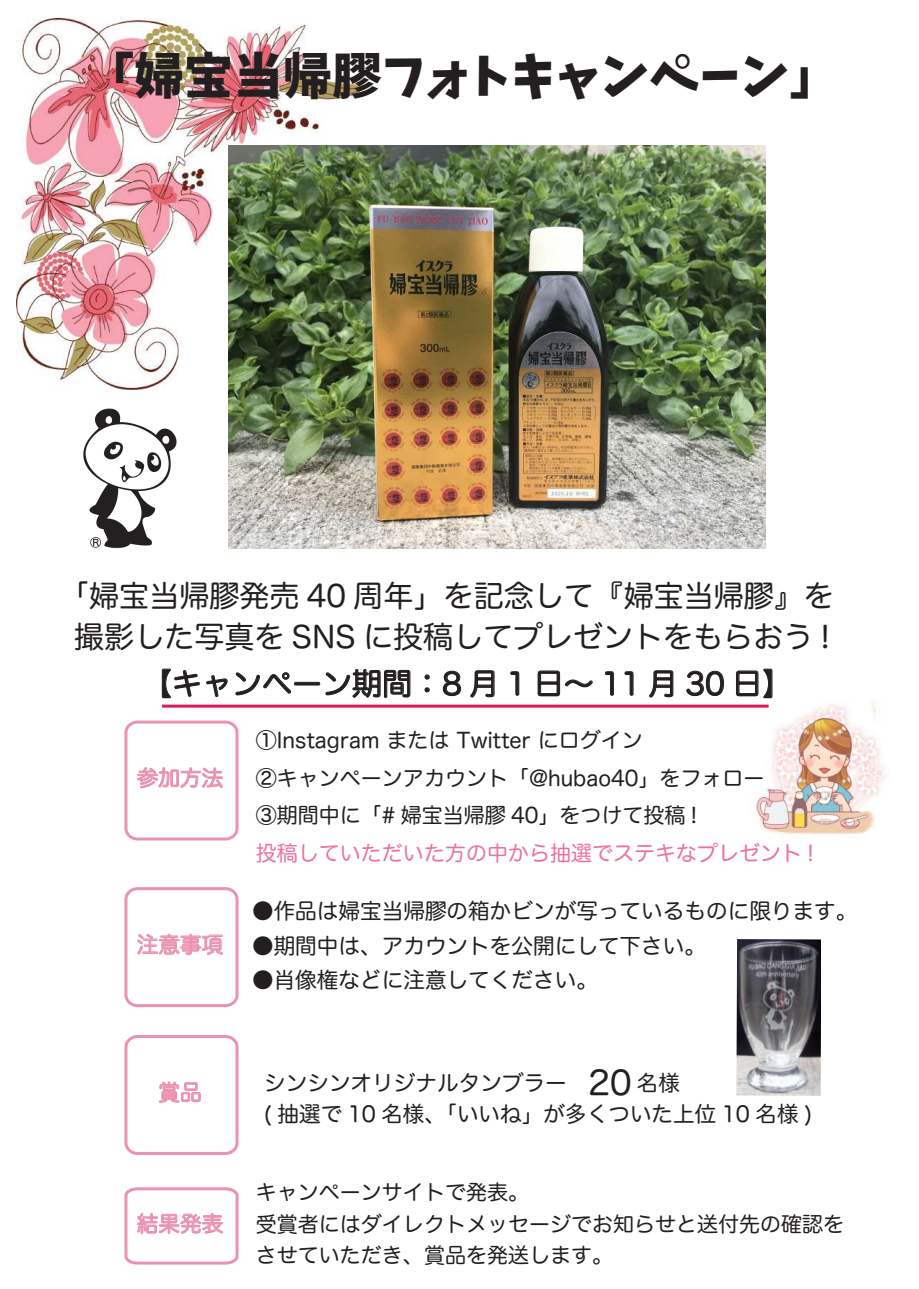
<style>
.page{position:relative;width:919px;height:1289px;background:#fff}
.page>*{position:absolute;margin:0;border:0;box-sizing:border-box;transform-origin:0 0}
.t1{font:49.5px "Keifont";color:#231f20}
.t2{font:30px/40.5px "Hira Maru Pro W4";color:#231f20;text-align:center}
.t3{font:21.6px/31.8px "Hira Maru Pro W4";color:#231f20}
.t4{font:21.6px "Hira Maru Pro W4";color:#eb92b0}
.t5{font:21px/37.5px "Hira Maru Pro W4";color:#231f20}
.t6{font:21px "Hira Maru Pro W4";color:#ea72a0}
.s1{font-size:33px}
</style>
<div class="page">
<img style="left:17px;top:18px;width:351px;height:371px">
<img style="left:748px;top:700px;width:138px;height:135px">
<div style="left:124px;top:720px;width:114px;height:120px;border:3px solid #eb92b0;border-radius:11px"></div>
<svg style="left:137px;top:767px;width:86px;height:22px"></svg>
<div style="left:124px;top:887px;width:114px;height:120px;border:3px solid #eb92b0;border-radius:11px"></div>
<svg style="left:137px;top:933px;width:86px;height:22px"></svg>
<div style="left:124px;top:1034px;width:114px;height:120px;border:3px solid #eb92b0;border-radius:11px"></div>
<svg style="left:159px;top:1081px;width:42px;height:22px"></svg>
<svg style="left:124px;top:1187px;width:115px;height:78px"></svg>
<img style="left:229px;top:146px;width:536px;height:402px">
<img style="left:83px;top:408px;width:94px;height:140px">
<img style="left:736px;top:939px;width:85px;height:156px">
<svg style="left:161px;top:668px;width:39px;height:31px"></svg>
<svg style="left:206px;top:675px;width:22px;height:22px"></svg>
<svg style="left:235px;top:672px;width:56px;height:23px"></svg>
<div style="left:294px;top:682px;width:26px;height:3px;border:1px solid #231f20"></div>
<svg style="left:325px;top:669px;width:85px;height:29px"></svg>
<svg style="left:424px;top:687px;width:5px;height:5px"></svg>
<svg style="left:424px;top:674px;width:5px;height:5px"></svg>
<svg style="left:442px;top:670px;width:19px;height:26px"></svg>
<svg style="left:470px;top:670px;width:25px;height:28px"></svg>
<svg style="left:510px;top:671px;width:9px;height:25px"></svg>
<svg style="left:537px;top:670px;width:56px;height:26px"></svg>
<svg style="left:605px;top:671px;width:9px;height:25px"></svg>
<svg style="left:624px;top:671px;width:9px;height:25px"></svg>
<svg style="left:649px;top:670px;width:24px;height:28px"></svg>
<svg style="left:686px;top:670px;width:38px;height:26px"></svg>
<svg style="left:736px;top:668px;width:36px;height:30px"></svg>
<hr style="left:162px;top:704px;width:606px;height:3px;background:#d91a5b">
<h1 class="t1" style="left:85px;top:36px;width:755px">「婦宝当帰膠フォトキャンペーン」</h1>
<h2 class="t2" style="left:59px;top:573px;width:776px">「婦宝当帰膠発売 40 周年」を記念して『婦宝当帰膠』を撮影した写真を SNS に投稿してプレゼントをもらおう !</h2>
<h2 class="t2" style="left:142px;top:661px;width:651px">【キャンペーン期間：8 月 1 日～ 11 月 30 日】</h2>
<p class="t4" style="left:137px;top:759px;width:88px">参加方法</p>
<p class="t4" style="left:137px;top:925px;width:88px">注意事項</p>
<p class="t5" style="left:256px;top:720px;width:510px">①Instagram または Twitter にログイン<br>②キャンペーンアカウント「@hubao40」をフォロー<br>③期間中に「# 婦宝当帰膠 40」をつけて投稿 !</p>
<p class="t6" style="left:256px;top:834px;width:559px">投稿していただいた方の中から抽選でステキなプレゼント !</p>
<p class="t3" style="left:252px;top:894px;width:607px">●作品は婦宝当帰膠の箱かビンが写っているものに限ります。</p>
<p class="t3" style="left:252px;top:928px;width:455px">●期間中は、アカウントを公開にして下さい。</p>
<p class="t3" style="left:252px;top:963px;width:347px">●肖像権などに注意してください。</p>
<p class="t4" style="left:137px;top:1073px;width:66px">　賞品</p>
<p class="t4" style="left:137px;top:1204px;width:88px">結果発表</p>
<p class="t3" style="left:264px;top:1065px;width:549px">シンシンオリジナルタンブラー　<span class="s1">20</span> 名様<br>( 抽選で 10 名様、「いいね」が多くついた上位 10 名様 )</p>
<p class="t5" style="left:256px;top:1175px;width:589px;line-height:31.5px">キャンペーンサイトで発表。<br>受賞者にはダイレクトメッセージでお知らせと送付先の確認をさせていただき、賞品を発送します。</p>
</div>
